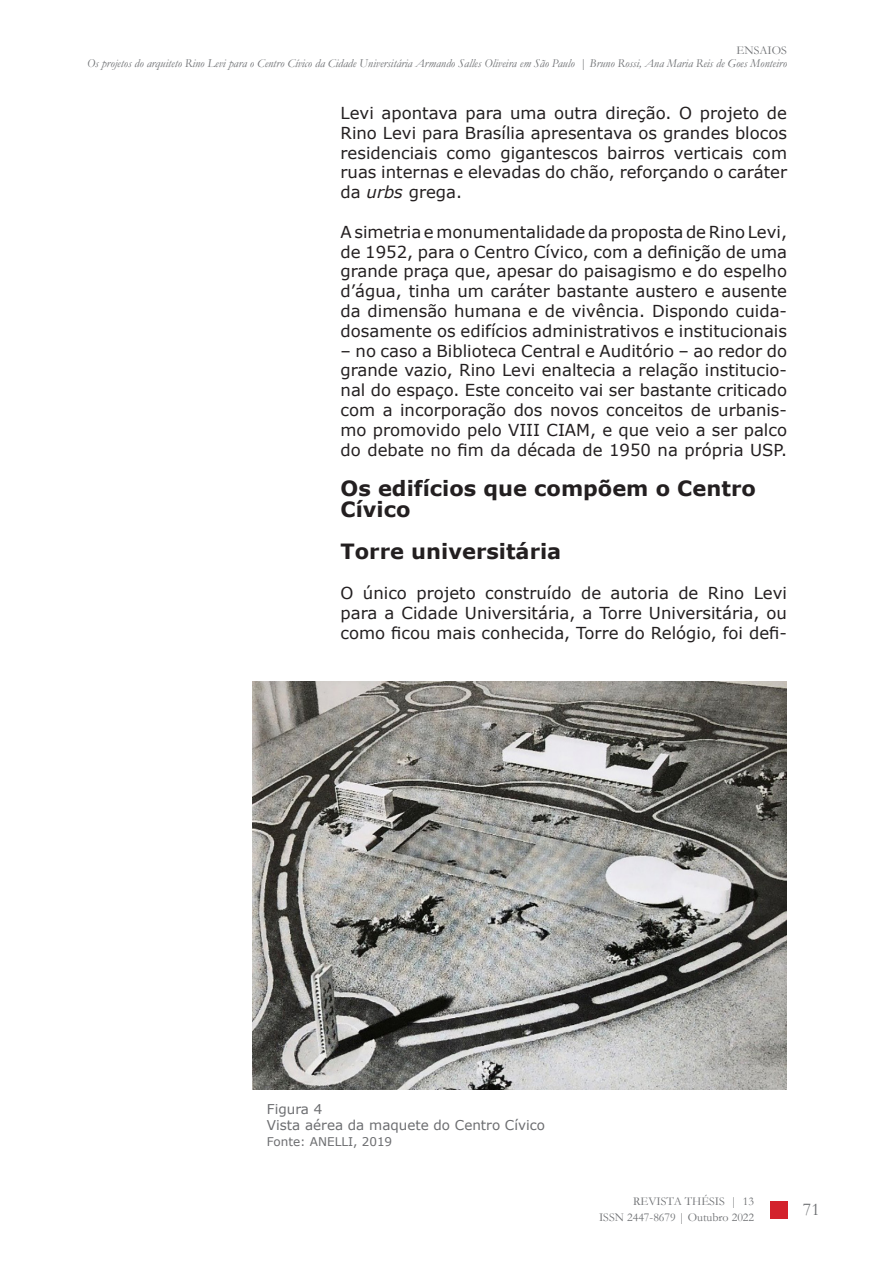
<style>
.page{position:relative;width:893px;height:1263px;background:#fff}
.page>*{position:absolute;margin:0;border:0;box-sizing:border-box;transform-origin:0 0}
.Artigos_-_Texto{font:700 21px/21px "Verdana";color:#231f20}
.t1{font:18px "Garamond";color:#6d6f72}
.Artigos_-_Texto-2{font:16.5px/19.8px "Verdana";color:#231f20;text-align:justify}
.Legendas_-_Título{font:13.5px "Verdana";color:#6c6d70}
.t2{font:italic 12px/12.8px "Garamond";color:#6d6f72;text-align:right}
.t3{font:12px/16.2px "Garamond";color:#6d6f72;text-align:right}
.t4{font:12px "Verdana";color:#6c6d70}
.s1{font-style:normal}
.s2{font-style:italic}
</style>
<div class="page">
<div style="left:770px;top:1201px;width:17px;height:17px;background:#d3222c"></div>
<img style="left:253px;top:681px;width:534px;height:408px">
<p class="t2" style="left:87px;top:44px;width:701px"><span class="s1">ENSAIOS<br></span>Os projetos do arquiteto Rino Levi para o Centro Cívico da Cidade Universitária Armando Salles Oliveira em São Paulo <span class="s1">|</span> Bruno Rossi, Ana Maria Reis de Goes Monteiro</p>
<p class="Artigos_-_Texto-2" style="left:341px;top:103px;width:448px">Levi apontava para uma outra direção. O projeto de Rino Levi para Brasília apresentava os grandes blocos residenciais como gigantescos bairros verticais com ruas internas e elevadas do chão, reforçando o caráter da <span class="s2">urbs</span> grega.</p>
<p class="Artigos_-_Texto-2" style="left:341px;top:222px;width:448px">A simetria e monumentalidade da proposta de Rino Levi, de 1952, para o Centro Cívico, com a definição de uma grande praça que, apesar do paisagismo e do espelho d’água, tinha um caráter bastante austero e ausente da dimensão humana e de vivência. Dispondo cuida&shy;dosamente os edifícios administrativos e institucionais</p>
<p class="Artigos_-_Texto-2" style="left:341px;top:340px;width:448px">– no caso a Biblioteca Central e Auditório – ao redor do grande vazio, Rino Levi enaltecia a relação institucio&shy;nal do espaço. Este conceito vai ser bastante criticado com a incorporação dos novos conceitos de urbanis&shy;mo promovido pelo VIII CIAM, e que veio a ser palco do debate no fim da década de 1950 na própria USP.</p>
<p class="Artigos_-_Texto" style="left:341px;top:478px;width:417px">Os edifícios que compõem o Centro<br>Cívico</p>
<p class="Artigos_-_Texto" style="left:341px;top:541px;width:222px">Torre universitária</p>
<p class="Artigos_-_Texto-2" style="left:341px;top:583px;width:448px">O único projeto construído de autoria de Rino Levi para a Cidade Universitária, a Torre Universitária, ou como ficou mais conhecida, Torre do Relógio, foi defi-</p>
<p class="Legendas_-_Título" style="left:267px;top:1100px;width:57px">Figura 4</p>
<p class="Legendas_-_Título" style="left:267px;top:1116px;width:280px">Vista aérea da maquete do Centro Cívico</p>
<p class="t4" style="left:267px;top:1133px;width:127px">Fonte: ANELLI, 2019</p>
<p class="t3" style="left:599px;top:1193px;width:157px">REVISTA THÉSIS | 13<br>ISSN 2447-8679 | Outubro 2022</p>
<p class="t1" style="left:803px;top:1197px;width:18px">71</p>
</div>
